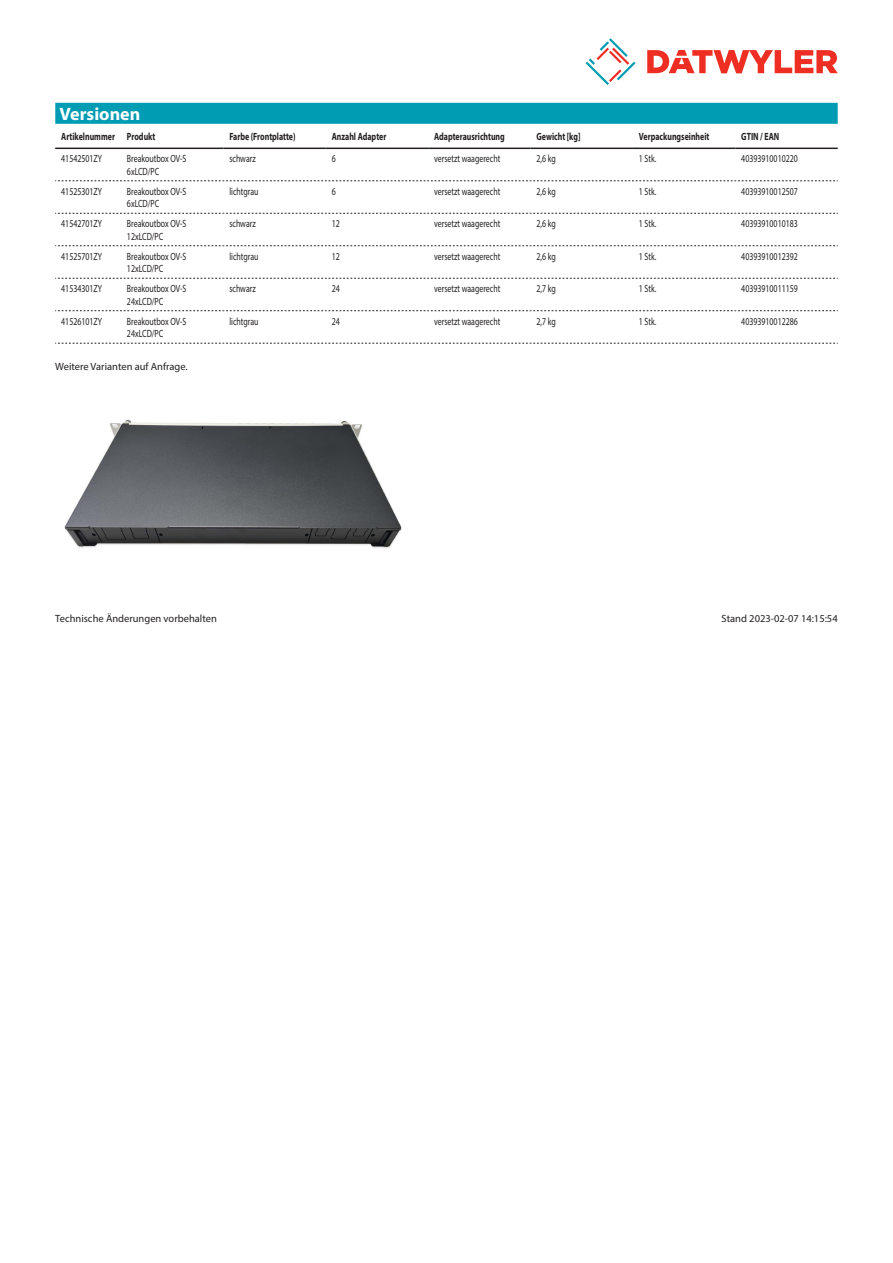
<style>
.page{position:relative;width:893px;height:1263px;background:#fff}
.page>*{position:absolute;margin:0;border:0;box-sizing:border-box;transform-origin:0 0}
.Standard_Head_Proper{font:700 18px "Myriad Pro";color:#fff}
.myriadlight{font:10.5px/12.6px "Myriad Pro";color:#231f20;scale:.75 1}
.myriadbold{font:700 10.5px "Myriad Pro";color:#231f20;scale:.75 1}
.Footnote{font:10.5px "Myriad Pro";color:#231f20}
.imagetext{font:10.5px "Myriad Pro";color:#231f20}
</style>
<div class="page">
<svg style="left:586px;top:38px;width:49px;height:47px"></svg>
<svg style="left:647px;top:50px;width:191px;height:23px"></svg>
<div style="left:55px;top:103px;width:783px;height:21px;background:#009cb3"></div>
<hr style="left:55px;top:148px;width:66px;height:1px;background:#231f20">
<hr style="left:121px;top:148px;width:102px;height:1px;background:#231f20">
<hr style="left:223px;top:148px;width:103px;height:1px;background:#231f20">
<hr style="left:326px;top:148px;width:102px;height:1px;background:#231f20">
<hr style="left:428px;top:148px;width:102px;height:1px;background:#231f20">
<hr style="left:530px;top:148px;width:103px;height:1px;background:#231f20">
<hr style="left:633px;top:148px;width:102px;height:1px;background:#231f20">
<hr style="left:735px;top:148px;width:103px;height:1px;background:#231f20">
<svg style="left:55px;top:181px;width:783px;height:1px"></svg>
<svg style="left:55px;top:213px;width:783px;height:1px"></svg>
<svg style="left:55px;top:245px;width:783px;height:1px"></svg>
<svg style="left:55px;top:278px;width:783px;height:1px"></svg>
<svg style="left:55px;top:310px;width:783px;height:1px"></svg>
<svg style="left:55px;top:343px;width:783px;height:1px"></svg>
<img style="left:64px;top:419px;width:338px;height:130px">
<p class="Standard_Head_Proper" style="left:60px;top:102px;width:82px">Versionen</p>
<p class="myriadbold" style="left:61px;top:129px;width:73px">Artikelnummer</p>
<p class="myriadbold" style="left:127px;top:129px;width:39px">Produkt</p>
<p class="myriadbold" style="left:229px;top:129px;width:90px">Farbe (Frontplatte)</p>
<p class="myriadbold" style="left:332px;top:129px;width:74px">Anzahl Adapter</p>
<p class="myriadbold" style="left:434px;top:129px;width:96px">Adapterausrichtung</p>
<p class="myriadbold" style="left:536px;top:129px;width:60px">Gewicht [kg]</p>
<p class="myriadbold" style="left:639px;top:129px;width:95px">Verpackungseinheit</p>
<p class="myriadbold" style="left:741px;top:129px;width:52px">GTIN / EAN</p>
<p class="myriadlight" style="left:61px;top:152px;width:56px">41542501ZY</p>
<p class="myriadlight" style="left:127px;top:152px;width:81px">Breakoutbox OV-S<br>6xLCD/PC</p>
<p class="myriadlight" style="left:229px;top:152px;width:37px">schwarz</p>
<p class="myriadlight" style="left:332px;top:152px;width:7px">6</p>
<p class="myriadlight" style="left:434px;top:152px;width:90px">versetzt waagerecht</p>
<p class="myriadlight" style="left:536px;top:152px;width:27px">2,6 kg</p>
<p class="myriadlight" style="left:639px;top:152px;width:25px">1 Stk.</p>
<p class="myriadlight" style="left:741px;top:152px;width:77px">40393910010220</p>
<p class="myriadlight" style="left:61px;top:185px;width:56px">41525301ZY</p>
<p class="myriadlight" style="left:127px;top:185px;width:81px">Breakoutbox OV-S<br>6xLCD/PC</p>
<p class="myriadlight" style="left:229px;top:185px;width:40px">lichtgrau</p>
<p class="myriadlight" style="left:332px;top:185px;width:7px">6</p>
<p class="myriadlight" style="left:434px;top:185px;width:90px">versetzt waagerecht</p>
<p class="myriadlight" style="left:536px;top:185px;width:27px">2,6 kg</p>
<p class="myriadlight" style="left:639px;top:185px;width:25px">1 Stk.</p>
<p class="myriadlight" style="left:741px;top:185px;width:77px">40393910012507</p>
<p class="myriadlight" style="left:61px;top:217px;width:56px">41542701ZY</p>
<p class="myriadlight" style="left:127px;top:217px;width:81px">Breakoutbox OV-S<br>12xLCD/PC</p>
<p class="myriadlight" style="left:229px;top:217px;width:37px">schwarz</p>
<p class="myriadlight" style="left:332px;top:217px;width:12px">12</p>
<p class="myriadlight" style="left:434px;top:217px;width:90px">versetzt waagerecht</p>
<p class="myriadlight" style="left:536px;top:217px;width:27px">2,6 kg</p>
<p class="myriadlight" style="left:639px;top:217px;width:25px">1 Stk.</p>
<p class="myriadlight" style="left:741px;top:217px;width:77px">40393910010183</p>
<p class="myriadlight" style="left:61px;top:250px;width:56px">41525701ZY</p>
<p class="myriadlight" style="left:127px;top:250px;width:81px">Breakoutbox OV-S<br>12xLCD/PC</p>
<p class="myriadlight" style="left:229px;top:250px;width:40px">lichtgrau</p>
<p class="myriadlight" style="left:332px;top:250px;width:12px">12</p>
<p class="myriadlight" style="left:434px;top:250px;width:90px">versetzt waagerecht</p>
<p class="myriadlight" style="left:536px;top:250px;width:27px">2,6 kg</p>
<p class="myriadlight" style="left:639px;top:250px;width:25px">1 Stk.</p>
<p class="myriadlight" style="left:741px;top:250px;width:77px">40393910012392</p>
<p class="myriadlight" style="left:61px;top:282px;width:56px">41534301ZY</p>
<p class="myriadlight" style="left:127px;top:282px;width:81px">Breakoutbox OV-S<br>24xLCD/PC</p>
<p class="myriadlight" style="left:229px;top:282px;width:37px">schwarz</p>
<p class="myriadlight" style="left:332px;top:282px;width:12px">24</p>
<p class="myriadlight" style="left:434px;top:282px;width:90px">versetzt waagerecht</p>
<p class="myriadlight" style="left:536px;top:282px;width:27px">2,7 kg</p>
<p class="myriadlight" style="left:639px;top:282px;width:25px">1 Stk.</p>
<p class="myriadlight" style="left:741px;top:282px;width:77px">40393910011159</p>
<p class="myriadlight" style="left:61px;top:315px;width:56px">41526101ZY</p>
<p class="myriadlight" style="left:127px;top:315px;width:81px">Breakoutbox OV-S<br>24xLCD/PC</p>
<p class="myriadlight" style="left:229px;top:315px;width:40px">lichtgrau</p>
<p class="myriadlight" style="left:332px;top:315px;width:12px">24</p>
<p class="myriadlight" style="left:434px;top:315px;width:90px">versetzt waagerecht</p>
<p class="myriadlight" style="left:536px;top:315px;width:27px">2,7 kg</p>
<p class="myriadlight" style="left:639px;top:315px;width:25px">1 Stk.</p>
<p class="myriadlight" style="left:741px;top:315px;width:77px">40393910012286</p>
<p class="imagetext" style="left:55px;top:360px;width:134px">Weitere Varianten auf Anfrage.</p>
<p class="Footnote" style="left:55px;top:612px;width:163px">Technische Änderungen vorbehalten</p>
<p class="Footnote" style="left:722px;top:612px;width:118px">Stand 2023-02-07 14:15:54</p>
</div>
